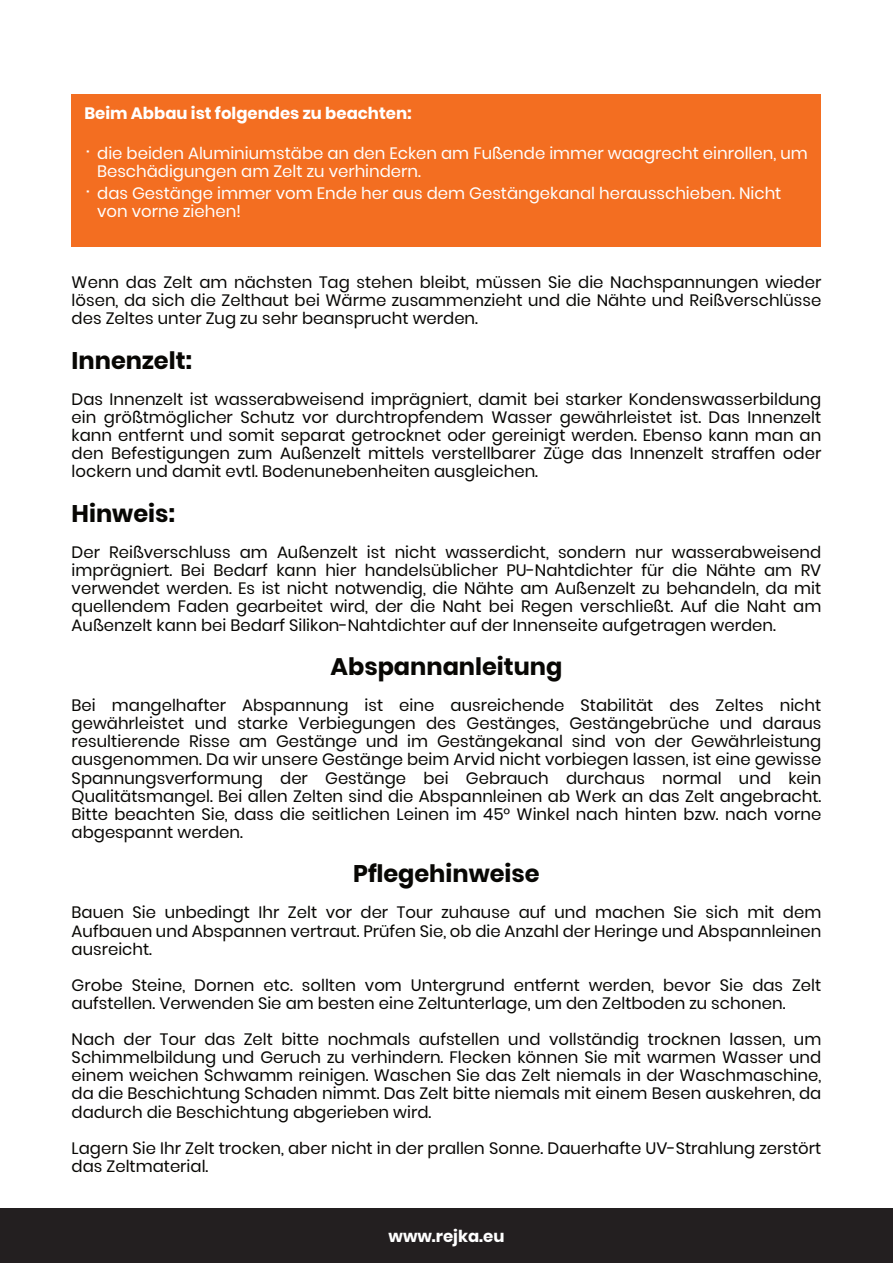
<style>
.page{position:relative;width:893px;height:1263px;background:#fff}
.page>*{position:absolute;margin:0;border:0;box-sizing:border-box;transform-origin:0 0}
.t1{font:700 24px "Poppins";color:#080704}
.t2{font:16.5px/18.1px "Poppins";color:#080704;text-align:justify}
.t3{font:16.5px/18.1px "Poppins";color:#fff}
.t4{font:700 16.5px "Poppins";color:#fff}
.s1{font-family:"Arial";font-size:21px}
</style>
<div class="page">
<div style="left:72px;top:94px;width:749px;height:153px;background:#f36e21"></div>
<div style="left:0;top:1208px;width:893px;height:55px;background:#231f20"></div>
<p class="t4" style="left:84px;top:102px;width:329px">Beim Abbau ist folgendes zu beachten:</p>
<p class="t3" style="left:97px;top:144px;width:712px;text-indent:-13px"><span class="s1">·</span> die beiden Aluminiumstäbe an den Ecken am Fußende immer waagrecht einrollen, um<br>Beschädigungen am Zelt zu verhindern.</p>
<p class="t3" style="left:97px;top:184px;width:686px;text-indent:-13px"><span class="s1">·</span> das Gestänge immer vom Ende her aus dem Gestängekanal herausschieben. Nicht von vorne ziehen!</p>
<p class="t2" style="left:72px;top:273px;width:751px">Wenn das Zelt am nächsten Tag stehen bleibt, müssen Sie die Nachspannungen wieder lösen, da sich die Zelthaut bei Wärme zusammenzieht und die Nähte und Reißverschlüsse des Zeltes unter Zug zu sehr beansprucht werden.</p>
<h1 class="t1" style="left:72px;top:344px;width:122px">Innenzelt:</h1>
<p class="t2" style="left:72px;top:390px;width:751px">Das Innenzelt ist wasserabweisend imprägniert, damit bei starker Kondenswasserbildung ein größtmöglicher Schutz vor durchtropfendem Wasser gewährleistet ist. Das Innenzelt kann entfernt und somit separat getrocknet oder gereinigt werden. Ebenso kann man an den Befestigungen zum Außenzelt mittels verstellbarer Züge das Innenzelt straffen oder lockern und damit evtl. Bodenunebenheiten ausgleichen.</p>
<h1 class="t1" style="left:72px;top:497px;width:105px">Hinweis:</h1>
<p class="t2" style="left:72px;top:543px;width:751px">Der Reißverschluss am Außenzelt ist nicht wasserdicht, sondern nur wasserabweisend imprägniert. Bei Bedarf kann hier handelsüblicher PU-Nahtdichter für die Nähte am RV verwendet werden. Es ist nicht notwendig, die Nähte am Außenzelt zu behandeln, da mit quellendem Faden gearbeitet wird, der die Naht bei Regen verschließt. Auf die Naht am Außenzelt kann bei Bedarf Silikon-Nahtdichter auf der Innenseite aufgetragen werden.</p>
<h1 class="t1" style="left:331px;top:650px;width:233px">Abspannanleitung</h1>
<p class="t2" style="left:72px;top:696px;width:751px">Bei mangelhafter Abspannung ist eine ausreichende Stabilität des Zeltes nicht gewährleistet und starke Verbiegungen des Gestänges, Gestängebrüche und daraus resultierende Risse am Gestänge und im Gestängekanal sind von der Gewährleistung ausgenommen. Da wir unsere Gestänge beim Arvid nicht vorbiegen lassen, ist eine gewisse Spannungsverformung der Gestänge bei Gebrauch durchaus normal und kein Qualitätsmangel. Bei allen Zelten sind die Abspannleinen ab Werk an das Zelt angebracht.<br>Bitte beachten Sie, dass die seitlichen Leinen im 45° Winkel nach hinten bzw. nach vorne abgespannt werden.</p>
<h1 class="t1" style="left:353px;top:857px;width:188px">Pflegehinweise</h1>
<p class="t2" style="left:72px;top:903px;width:751px">Bauen Sie unbedingt Ihr Zelt vor der Tour zuhause auf und machen Sie sich mit dem Aufbauen und Abspannen vertraut. Prüfen Sie, ob die Anzahl der Heringe und Abspannleinen ausreicht.</p>
<p class="t2" style="left:72px;top:976px;width:751px">Grobe Steine, Dornen etc. sollten vom Untergrund entfernt werden, bevor Sie das Zelt aufstellen. Verwenden Sie am besten eine Zeltunterlage, um den Zeltboden zu schonen.</p>
<p class="t2" style="left:72px;top:1030px;width:751px">Nach der Tour das Zelt bitte nochmals aufstellen und vollständig trocknen lassen, um Schimmelbildung und Geruch zu verhindern. Flecken können Sie mit warmen Wasser und einem weichen Schwamm reinigen. Waschen Sie das Zelt niemals in der Waschmaschine, da die Beschichtung Schaden nimmt. Das Zelt bitte niemals mit einem Besen auskehren, da dadurch die Beschichtung abgerieben wird.</p>
<p class="t2" style="left:72px;top:1139px;width:751px">Lagern Sie Ihr Zelt trocken, aber nicht in der prallen Sonne. Dauerhafte UV-Strahlung zerstört das Zeltmaterial.</p>
<p class="t4" style="left:388px;top:1225px;width:117px">www.rejka.eu</p>
</div>
